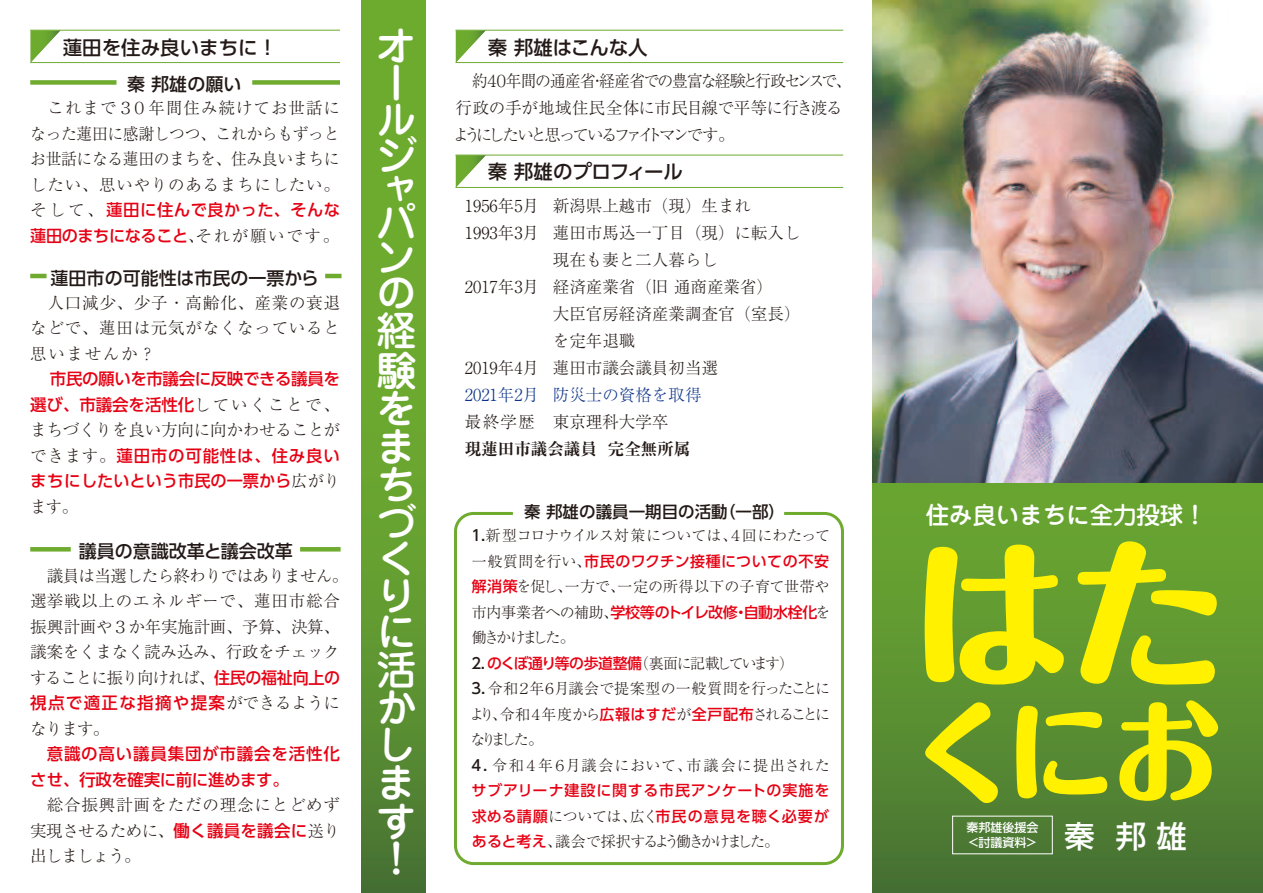
<style>
.page{position:relative;width:1263px;height:893px;background:#fff}
.page>*{position:absolute;margin:0;border:0;box-sizing:border-box;transform-origin:0 0}
.t1{font:800 160.5px "Maru Fo Pro";color:#fff100}
.t2{font:800 111px "Maru Fo Pro";color:#fff100}
.t3{font:500 40.5px/37.2px "Jun 34 Pro";color:#fff}
.t4{font:500 30.75px "UD Shin Go Pro";color:#fff}
.t5{font:500 24px "Jun 34 Pro";letter-spacing:-.025em;color:#fff}
.t6{font:500 19.5px "UD Shin Go Pro";color:#231916}
.t7{font:500 18px "UD Shin Go Pro";color:#231916}
.t8{font:300 16.5px/25.5px "Ryumin Pr 5";color:#231916;text-align:justify}
.t9{font:500 16.5px/25.5px "UD Shin Go Pro";letter-spacing:.025em;color:#e60013}
.t10{font:300 16.5px/27px "Ryumin Pr 5";letter-spacing:-.085em;color:#231916;scale:.96 1}
.t11{font:500 16.5px/25.5px "UD Shin Go Pro";letter-spacing:-.025em;color:#e60013;text-align:right}
.t12{font:500 16.5px/25.5px "UD Shin Go Pro";letter-spacing:.05em;color:#e60013}
.t13{font:500 16.5px "UD Shin Go Pro";letter-spacing:.08em;color:#e60013}
.t14{font:300 16.5px "Ryumin Pr 5";color:#0d3488}
.t15{font:500 16.5px "UD Shin Go Pro";color:#231916}
.t16{font:700 expanded 16.5px "Ryumin Pr 5";color:#231916}
.t17{font:300 15px/25.5px "Ryumin Pr 5";letter-spacing:-.06em;color:#231916}
.t18{font:500 15px/25.5px "UD Shin Go Pro";letter-spacing:.055em;color:#e60013}
.t19{font:300 15px "Ryumin Pr 5";letter-spacing:-.005em;color:#231916}
.t20{font:500 15px "UD Shin Go Pro";letter-spacing:-.015em;color:#e60013}
.t21{font:300 15px "Ryumin Pr 5";color:#231916}
.t22{font:500 15px "UD Shin Go Pro";letter-spacing:.035em;color:#e60013}
.t23{font:300 15px "Ryumin Pr 5";letter-spacing:-.13em;color:#231916}
.t24{font:500 12px/15px "UD Shin Go Pro";color:#fff}
.s1{font-family:"Ryumin Pr 5";font-weight:300;color:#231916}
.s2{font-family:"UD Shin Go Pro";font-weight:500;color:#e60013}
.s3{font-family:"UD Shin Go Pro";font-weight:500}
</style>
<div class="page">
<img style="left:872px;top:0;width:391px;height:484px">
<div style="left:872px;top:484px;width:391px;height:409px;background:linear-gradient(to bottom,#6dab30,#4a7535)"></div>
<svg style="left:362px;top:0;width:64px;height:893px;background:#649d30"></svg>
<div style="left:454px;top:512px;width:390px;height:353px;border:3px solid #6eab2f;border-radius:18px"></div>
<div style="left:30px;top:80px;width:86px;height:5px;background:#6eab2f"></div>
<div style="left:252px;top:80px;width:88px;height:5px;background:#6eab2f"></div>
<hr style="left:30px;top:274px;width:17px;height:4px;background:#6eab2f">
<hr style="left:325px;top:274px;width:16px;height:4px;background:#6eab2f">
<div style="left:30px;top:547px;width:41px;height:5px;background:#6eab2f"></div>
<div style="left:300px;top:547px;width:41px;height:5px;background:#6eab2f"></div>
<svg style="left:455px;top:31px;width:30px;height:31px"></svg>
<hr style="left:455px;top:62px;width:388px;height:1px;background:#6eab2f">
<hr style="left:455px;top:30px;width:388px;height:1px;background:#6eab2f">
<svg style="left:455px;top:156px;width:30px;height:31px"></svg>
<hr style="left:455px;top:187px;width:388px;height:1px;background:#6eab2f">
<hr style="left:455px;top:155px;width:388px;height:1px;background:#6eab2f">
<svg style="left:30px;top:31px;width:30px;height:31px"></svg>
<hr style="left:30px;top:62px;width:310px;height:1px;background:#6eab2f">
<hr style="left:30px;top:30px;width:310px;height:1px;background:#6eab2f">
<p class="t6" style="left:63px;top:31px;width:216px">蓮田を住み良いまちに！</p>
<p class="t7" style="left:127px;top:70px;width:116px">秦 邦雄の願い</p>
<p class="t8" style="left:30px;top:94px;width:311px;text-indent:17px">これまで３０年間住み続けてお世話になった蓮田に感謝しつつ、これからもずっとお世話になる蓮田のまちを、住み良いまちにしたい、思いやりのあるまちにしたい。</p>
<p class="t9" style="left:30px;top:197px;width:311px"><span class="s1">そして、</span>蓮田に住んで良かった、そんな蓮田のまちになること<span class="s1">､それが願いです。</span></p>
<p class="t7" style="left:51px;top:263px;width:270px">蓮田市の可能性は市民の一票から</p>
<p class="t8" style="left:30px;top:288px;width:311px;text-indent:17px">人口減少、少子・高齢化、産業の衰退などで、蓮田は元気がなくなっていると思いませんか？</p>
<p class="t11" style="left:30px;top:366px;width:311px">市民の願いを市議会に反映できる議員を選び、市議会を活性化<span class="s1">していくことで、</span></p>
<p class="t8" style="left:30px;top:416px;width:311px">まちづくりを良い方向に向かわせることが</p>
<p class="t9" style="left:30px;top:442px;width:311px"><span class="s1">できます。</span>蓮田市の可能性は、住み良いまちにしたいという市民の一票から<span class="s1">広がり</span></p>
<p class="t8" style="left:30px;top:492px;width:41px">ます｡</p>
<p class="t7" style="left:79px;top:536px;width:216px">議員の意識改革と議会改革</p>
<p class="t8" style="left:30px;top:562px;width:311px;text-indent:17px">議員は当選したら終わりではありません｡選挙戦以上のエネルギーで、蓮田市総合振興計画や３か年実施計画、予算、決算、議案をくまなく読み込み、行政をチェックすることに振り向ければ、<span class="s2">住民の福祉向上の</span></p>
<p class="t13" style="left:30px;top:690px;width:311px">視点で適正な指摘や提案<span class="s1">ができるように</span></p>
<p class="t8" style="left:30px;top:715px;width:81px">なります。</p>
<p class="t12" style="left:30px;top:741px;width:311px;text-indent:16px">意識の高い議員集団が市議会を活性化させ、行政を確実に前に進めます。</p>
<p class="t8" style="left:30px;top:791px;width:311px;text-indent:17px">総合振興計画をただの理念にとどめず実現させるために、<span class="s2">働く議員を議会に</span>送り出しましょう。</p>
<h3 class="t3" style="left:376px;top:23px;width:62px">オールジ</h3>
<h3 class="t3" style="left:376px;top:166px;width:62px">ャパンの経験をまちづくりに活かします！</h3>
<p class="t6" style="left:488px;top:31px;width:161px">秦 邦雄はこんな人</p>
<p class="t10" style="left:453px;top:66px;width:416px;text-indent:19px">約４０年間の通産省・経産省での豊富な経験と行政センスで、行政の手が地域住民全体に市民目線で平等に行き渡るようにしたいと思っているファイトマンです。</p>
<p class="t6" style="left:488px;top:156px;width:197px">秦 邦雄のプロフィール</p>
<p class="t8" style="left:553px;top:191px;width:249px;line-height:27px;text-align:left">新潟県上越市（現）生まれ<br>蓮田市馬込一丁目（現）に転入し現在も妻と二人暮らし<br>経済産業省（旧 通商産業省）<br>大臣官房経済産業調査官（室長）を定年退職<br>蓮田市議会議員初当選</p>
<p class="t14" style="left:553px;top:382px;width:150px">防災士の資格を取得</p>
<p class="t8" style="left:553px;top:408px;width:117px">東京理科大学卒</p>
<p class="t8" style="left:465px;top:191px;width:76px;line-height:27px">1956年5月<br>1993年3月</p>
<p class="t8" style="left:465px;top:273px;width:76px">2017年3月</p>
<p class="t8" style="left:465px;top:354px;width:76px">2019年4月</p>
<p class="t14" style="left:465px;top:382px;width:76px">2021年2月</p>
<p class="t8" style="left:465px;top:408px;width:72px">最終学歴</p>
<p class="t16" style="left:465px;top:436px;width:227px">現蓮田市議会議員 完全無所属</p>
<p class="t15" style="left:524px;top:498px;width:262px">秦 邦雄の議員一期目の活動（一部）</p>
<p class="t19" style="left:469px;top:524px;width:363px"><span class="s3">１.</span>新型コロナウイルス対策については、４回にわたって</p>
<p class="t22" style="left:472px;top:549px;width:359px"><span class="s1">一般質問を行い、</span>市民のワクチン接種についての不安</p>
<p class="t21" style="left:472px;top:575px;width:359px"><span class="s2">解消策</span>を促し、一方で、一定の所得以下の子育て世帯や</p>
<p class="t20" style="left:472px;top:600px;width:360px"><span class="s1">市内事業者への補助、</span>学校等のトイレ改修・自動水栓化<span class="s1">を</span></p>
<p class="t17" style="left:469px;top:624px;width:363px">働きかけました。<br><span class="s3">２．</span><span class="s2">のくぼ通り等の歩道整備</span>（裏面に記載しています）<br><span class="s3">３．</span>令和２年６月議会で提案型の一般質問を行ったことにより、令和４年度から<span class="s2">広報はすだ</span>が<span class="s2">全戸配布</span>されることになりました。<br><span class="s3">４．</span>令和４年６月議会において、市議会に提出された</p>
<p class="t18" style="left:472px;top:777px;width:359px">サブアリーナ建設に関する市民アンケートの実施を求める請願<span class="s1">については、広く</span>市民の意見を聴く必要が</p>
<p class="t23" style="left:472px;top:830px;width:309px"><span class="s2">あると考え</span>、議会で採択するよう働きかけました。</p>
<h3 class="t5" style="left:925px;top:496px;width:283px">住み良いまちに全力投球！</h3>
<h1 class="t1" style="left:911px;top:486px;width:318px">はた</h1>
<h2 class="t2" style="left:909px;top:664px;width:313px">くにお</h2>
<p class="t24" style="left:966px;top:820px;width:73px">秦邦雄後援会＜討議資料＞</p>
<h3 class="t4" style="left:1064px;top:811px;width:124px">秦 邦 雄</h3>
</div>
